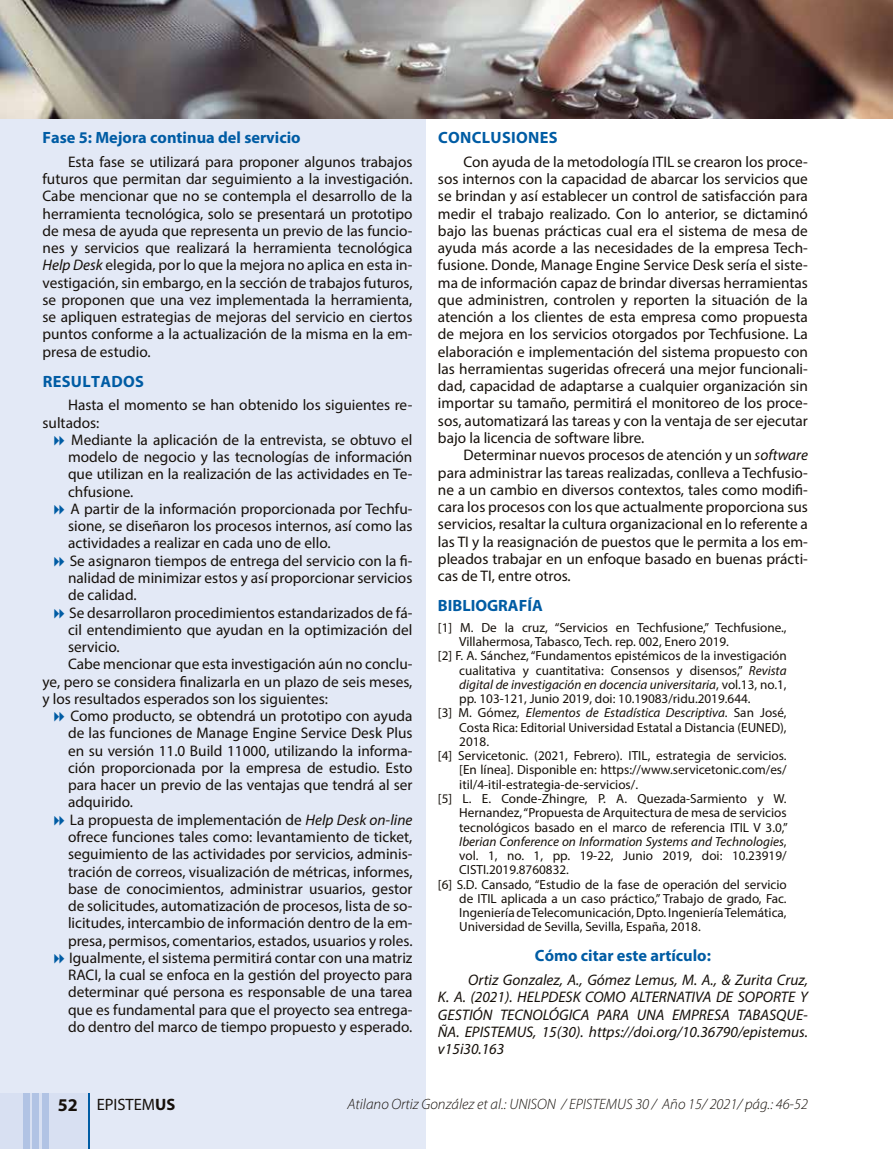
<style>
.page{position:relative;width:893px;height:1149px;background:#fff}
.page>*{position:absolute;margin:0;border:0;box-sizing:border-box;transform-origin:0 0}
.t1{font:16.5px "Myriad Pro";color:#16100a}
.t2{font:700 16.35px "Myriad Pro";color:#005ca4}
.t3{font:700 16.35px "Myriad Pro";letter-spacing:.02em;color:#005ca4}
.t4{font:15.3px/17.2px "Myriad Pro";color:#16100a;text-align:justify}
.t5{font:italic 15.3px/17.2px "Myriad Pro";color:#16100a;text-align:justify}
.t6{font:italic 300 15px "Myriad Pro";color:#16100a}
.t7{font:13.2px "Myriad Pro";color:#16100a}
.t8{font:italic 13.2px "Myriad Pro";color:#16100a}
.s1{font-style:italic}
.s2{font-style:normal}
.s3{font-weight:700;font-size:18px}
.s4{font-weight:700}
</style>
<div class="page">
<div style="left:0;top:0;width:425px;height:1148px;background:#e3e9f6"></div>
<img style="left:0;top:0;width:893px;height:118px">
<div style="left:0;top:1092px;width:89px;height:56px;background:#d8e0f2"></div>
<div style="left:23px;top:1092px;width:6px;height:56px;background:#b1c3e4"></div>
<div style="left:32px;top:1092px;width:7px;height:56px;background:#b1c3e4"></div>
<div style="left:42px;top:1092px;width:6px;height:56px;background:#b1c3e4"></div>
<hr style="left:88px;top:1092px;width:1px;height:56px;background:#005ca4">
<p class="t2" style="left:43px;top:127px;width:260px">Fase 5: Mejora continua del servicio</p>
<p class="t4" style="left:43px;top:153px;width:371px;text-indent:26px">Esta fase se utilizará para proponer algunos trabajos futuros que permitan dar seguimiento a la investigación.<br>Cabe mencionar que no se contempla el desarrollo de la herramienta tecnológica, solo se presentará un prototipo de mesa de ayuda que representa un previo de las funcio&shy;nes y servicios que realizará la herramienta tecnológica <span class="s1">Help Desk</span> elegida, por lo que la mejora no aplica en esta in&shy;vestigación, sin embargo, en la sección de trabajos futuros, se proponen que una vez implementada la herramienta, se apliquen estrategias de mejoras del servicio en ciertos puntos conforme a la actualización de la misma en la em&shy;presa de estudio.</p>
<p class="t3" style="left:43px;top:370px;width:103px">RESULTADOS</p>
<p class="t4" style="left:43px;top:396px;width:371px;text-indent:26px">Hasta el momento se han obtenido los siguientes re&shy;sultados:</p>
<p class="t4" style="left:71px;top:431px;width:343px">Mediante la aplicación de la entrevista, se obtuvo el</p>
<p class="t4" style="left:68px;top:448px;width:346px">modelo de negocio y las tecnologías de información</p>
<p class="t4" style="left:68px;top:465px;width:346px">que utilizan en la realización de las actividades en Te-</p>
<p class="t4" style="left:68px;top:482px;width:67px">chfusione.</p>
<p class="t4" style="left:71px;top:500px;width:343px">A partir de la información proporcionada por Techfu-</p>
<p class="t4" style="left:68px;top:517px;width:346px">sione, se diseñaron los procesos internos, así como las</p>
<p class="t4" style="left:68px;top:534px;width:264px">actividades a realizar en cada uno de ello.</p>
<p class="t4" style="left:70px;top:551px;width:344px">Se asignaron tiempos de entrega del servicio con la fi-</p>
<p class="t4" style="left:68px;top:569px;width:346px">nalidad de minimizar estos y así proporcionar servicios</p>
<p class="t4" style="left:68px;top:586px;width:70px">de calidad.</p>
<p class="t4" style="left:69px;top:603px;width:345px">Se desarrollaron procedimientos estandarizados de fá-</p>
<p class="t4" style="left:68px;top:620px;width:346px">cil entendimiento que ayudan en la optimización del</p>
<p class="t4" style="left:68px;top:638px;width:53px">servicio.</p>
<p class="t4" style="left:68px;top:655px;width:346px">Cabe mencionar que esta investigación aún no conclu-</p>
<p class="t4" style="left:43px;top:672px;width:371px">ye, pero se considera finalizarla en un plazo de seis meses,</p>
<p class="t4" style="left:43px;top:689px;width:287px">y los resultados esperados son los siguientes:</p>
<p class="t4" style="left:70px;top:707px;width:344px">Como producto, se obtendrá un prototipo con ayuda</p>
<p class="t4" style="left:68px;top:724px;width:346px">de las funciones de Manage Engine Service Desk Plus</p>
<p class="t4" style="left:68px;top:741px;width:346px">en su versión 11.0 Build 11000, utilizando la informa-</p>
<p class="t4" style="left:68px;top:758px;width:346px">ción proporcionada por la empresa de estudio. Esto</p>
<p class="t4" style="left:68px;top:776px;width:346px">para hacer un previo de las ventajas que tendrá al ser</p>
<p class="t4" style="left:68px;top:793px;width:67px">adquirido.</p>
<p class="t4" style="left:70px;top:810px;width:344px">La propuesta de implementación de <span class="s1">Help Desk on-line</span></p>
<p class="t4" style="left:68px;top:827px;width:346px">ofrece funciones tales como: levantamiento de ticket,</p>
<p class="t4" style="left:68px;top:844px;width:346px">seguimiento de las actividades por servicios, adminis-</p>
<p class="t4" style="left:68px;top:862px;width:346px">tración de correos, visualización de métricas, informes,</p>
<p class="t4" style="left:68px;top:879px;width:346px">base de conocimientos, administrar usuarios, gestor</p>
<p class="t4" style="left:68px;top:896px;width:346px">de solicitudes, automatización de procesos, lista de so-</p>
<p class="t4" style="left:68px;top:914px;width:346px">licitudes, intercambio de información dentro de la em-</p>
<p class="t4" style="left:68px;top:931px;width:346px">presa, permisos, comentarios, estados, usuarios y roles.</p>
<p class="t4" style="left:69px;top:948px;width:345px">Igualmente, el sistema permitirá contar con una matriz</p>
<p class="t4" style="left:68px;top:965px;width:346px">RACI, la cual se enfoca en la gestión del proyecto para</p>
<p class="t4" style="left:68px;top:983px;width:346px">determinar qué persona es responsable de una tarea</p>
<p class="t4" style="left:68px;top:1000px;width:346px">que es fundamental para que el proyecto sea entrega-</p>
<p class="t4" style="left:68px;top:1017px;width:346px">do dentro del marco de tiempo propuesto y esperado.</p>
<p class="t3" style="left:438px;top:127px;width:121px">CONCLUSIONES</p>
<p class="t4" style="left:438px;top:153px;width:371px;text-indent:26px">Con ayuda de la metodología ITIL se crearon los proce&shy;sos internos con la capacidad de abarcar los servicios que se brindan y así establecer un control de satisfacción para medir el trabajo realizado. Con lo anterior, se dictaminó bajo las buenas prácticas cual era el sistema de mesa de ayuda más acorde a las necesidades de la empresa Tech&shy;fusione. Donde, Manage Engine Service Desk sería el siste&shy;ma de información capaz de brindar diversas herramientas que administren, controlen y reporten la situación de la atención a los clientes de esta empresa como propuesta de mejora en los servicios otorgados por Techfusione. La elaboración e implementación del sistema propuesto con las herramientas sugeridas ofrecerá una mejor funcionali&shy;dad, capacidad de adaptarse a cualquier organización sin importar su tamaño, permitirá el monitoreo de los proce&shy;sos, automatizará las tareas y con la ventaja de ser ejecutar bajo la licencia de software libre.</p>
<p class="t4" style="left:438px;top:446px;width:371px;text-indent:26px">Determinar nuevos procesos de atención y un <span class="s1">software </span>para administrar las tareas realizadas, conlleva a Techfusio&shy;ne a un cambio en diversos contextos, tales como modifi&shy;cara los procesos con los que actualmente proporciona sus servicios, resaltar la cultura organizacional en lo referente a las TI y la reasignación de puestos que le permita a los em&shy;pleados trabajar en un enfoque basado en buenas prácti&shy;cas de TI, entre otros.</p>
<p class="t2" style="left:438px;top:594px;width:106px">BIBLIOGRAFÍA</p>
<p class="t7" style="left:438px;top:619px;width:350px">[1] M. De la cruz, “Servicios en Techfusione,” Techfusione.,</p>
<p class="t7" style="left:459px;top:633px;width:271px">Villahermosa, Tabasco, Tech. rep. 002, Enero 2019.</p>
<p class="t7" style="left:438px;top:647px;width:350px">[2] F. A. Sánchez, “Fundamentos epistémicos de la investigación</p>
<p class="t7" style="left:459px;top:661px;width:329px">cualitativa y cuantitativa: Consensos y disensos,” <span class="s1">Revista</span></p>
<p class="t8" style="left:459px;top:676px;width:329px">digital de investigación en docencia universitaria<span class="s2">, vol.13, no.1,</span></p>
<p class="t7" style="left:459px;top:690px;width:293px">pp. 103-121, Junio 2019, doi: 10.19083/ridu.2019.644.</p>
<p class="t8" style="left:438px;top:704px;width:350px"><span class="s2">[3] M. Gómez,</span> Elementos de Estadística Descriptiva<span class="s2">. San José,</span></p>
<p class="t7" style="left:459px;top:718px;width:329px">Costa Rica: Editorial Universidad Estatal a Distancia (EUNED),</p>
<p class="t7" style="left:459px;top:733px;width:31px">2018.</p>
<p class="t7" style="left:438px;top:747px;width:350px">[4] Servicetonic. (2021, Febrero). ITIL, estrategia de servicios.</p>
<p class="t7" style="left:459px;top:761px;width:329px">[En línea]. Disponible en: https://www.servicetonic.com/es/</p>
<p class="t7" style="left:459px;top:776px;width:180px">itil/4-itil-estrategia-de-servicios/.</p>
<p class="t7" style="left:438px;top:790px;width:350px">[5] L. E. Conde-Zhingre, P. A. Quezada-Sarmiento y W.</p>
<p class="t7" style="left:459px;top:804px;width:329px">Hernandez, “Propuesta de Arquitectura de mesa de servicios</p>
<p class="t7" style="left:459px;top:818px;width:330px">tecnológicos basado en el marco de referencia ITIL V 3.0,”</p>
<p class="t8" style="left:459px;top:833px;width:329px">Iberian Conference on Information Systems and Technologies<span class="s2">,</span></p>
<p class="t7" style="left:459px;top:847px;width:329px">vol. 1, no. 1, pp. 19-22, Junio 2019, doi: 10.23919/</p>
<p class="t7" style="left:459px;top:861px;width:111px">CISTI.2019.8760832.</p>
<p class="t7" style="left:438px;top:875px;width:350px">[6] S.D. Cansado, “Estudio de la fase de operación del servicio</p>
<p class="t7" style="left:459px;top:890px;width:329px">de ITIL aplicada a un caso práctico,” Trabajo de grado, Fac.</p>
<p class="t7" style="left:459px;top:904px;width:329px">Ingeniería de Telecomunicación, Dpto. Ingeniería Telemática,</p>
<p class="t7" style="left:459px;top:918px;width:243px">Universidad de Sevilla, Sevilla, España, 2018.</p>
<p class="t2" style="left:535px;top:944px;width:178px">Cómo citar este artículo:</p>
<p class="t5" style="left:438px;top:970px;width:371px;text-indent:30px">Ortiz Gonzalez, A., Gómez Lemus, M. A., &amp; Zurita Cruz, K. A. (2021). HELPDESK COMO ALTERNATIVA DE SOPORTE Y GESTIÓN TECNOLÓGICA PARA UNA EMPRESA TABASQUE-ÑA. EPISTEMUS, 15(30). https://doi.org/10.36790/epistemus. v15i30.163</p>
<p class="t1" style="left:58px;top:1093px;width:119px"><span class="s3">52</span> EPISTEM<span class="s4">US</span></p>
<p class="t6" style="left:347px;top:1094px;width:462px">Atilano Ortiz González et al.: UNISON / EPISTEMUS 30 / Año 15/ 2021/ pág.: 46-52</p>
</div>
